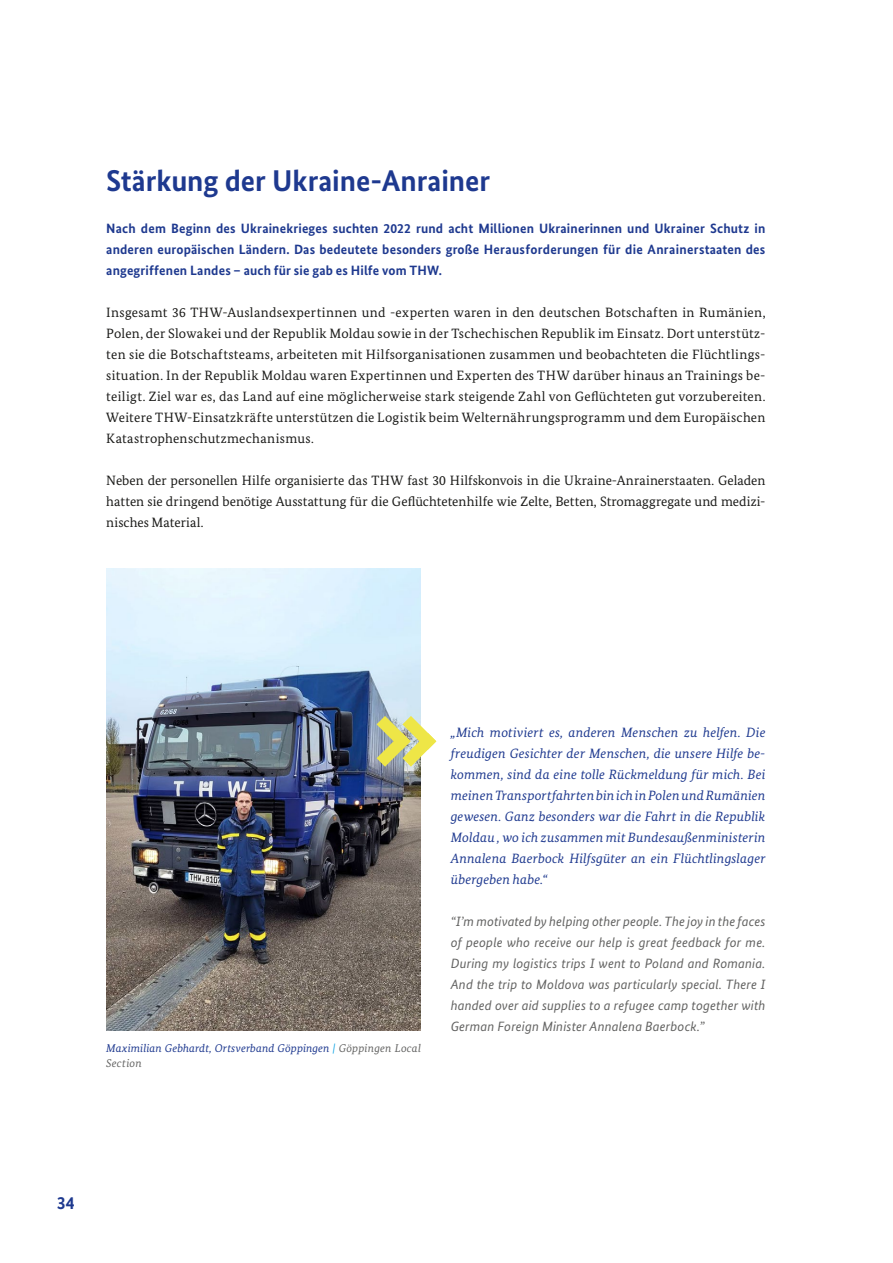
<style>
.page{position:relative;width:893px;height:1263px;background:#fff}
.page>*{position:absolute;margin:0;border:0;box-sizing:border-box;transform-origin:0 0}
.t1{font:700 30px "Bundes Sans";letter-spacing:-.005em;color:#1e398f}
.t2{font:700 18px "Bundes Sans";color:#1e398f}
.t3{font:13.5px/21px "Bundes Serif";letter-spacing:.01em;color:#1a1a18;text-align:justify}
.t4{font:italic 13.5px/21px "Bundes Serif";letter-spacing:.01em;color:#1e398f;text-align:justify}
.t5{font:italic 13.5px/21px "Bundes Sans";letter-spacing:.01em;color:#636362;text-align:justify}
.t6{font:700 13.5px/21px "Bundes Sans";letter-spacing:.01em;color:#1e398f;text-align:justify}
.t7{font:italic 11.25px "Bundes Serif";letter-spacing:.01em;color:#1e398f}
.t8{font:italic 11.25px "Bundes Serif";letter-spacing:.015em;color:#636362}
.s1{color:#009ee3}
.s2{color:#636362}
</style>
<div class="page">
<img style="left:106px;top:569px;width:315px;height:462px">
<svg style="left:377px;top:716px;width:59px;height:51px"></svg>
<h2 class="t1" style="left:106px;top:162px;width:385px">Stärkung der Ukraine-Anrainer</h2>
<p class="t6" style="left:106px;top:217px;width:661px">Nach dem Beginn des Ukrainekrieges suchten 2022 rund acht Millionen Ukrainerinnen und Ukrainer Schutz in anderen europäischen Ländern. Das bedeutete besonders große Herausforderungen für die Anrainerstaaten des angegriffenen Landes – auch für sie gab es Hilfe vom THW.</p>
<p class="t3" style="left:106px;top:301px;width:661px">Insgesamt 36 THW-Auslandsexpertinnen und -experten waren in den deutschen Botschaften in Rumänien, Polen, der Slowakei und der Republik Moldau sowie in der Tschechischen Republik im Einsatz. Dort unterstütz&shy;ten sie die Botschaftsteams, arbeiteten mit Hilfsorganisationen zusammen und beobachteten die Flüchtlings&shy;situation. In der Republik Moldau waren Expertinnen und Experten des THW darüber hinaus an Trainings be&shy;teiligt. Ziel war es, das Land auf eine möglicherweise stark steigende Zahl von Geflüchteten gut vorzubereiten.<br>Weitere THW-Einsatzkräfte unterstützen die Logistik beim Welternährungsprogramm und dem Europäischen Katastrophenschutzmechanismus.</p>
<p class="t3" style="left:106px;top:469px;width:661px">Neben der personellen Hilfe organisierte das THW fast 30 Hilfskonvois in die Ukraine-Anrainerstaaten. Geladen hatten sie dringend benötige Ausstattung für die Geflüchtetenhilfe wie Zelte, Betten, Stromaggregate und medizi&shy;nisches Material.</p>
<p class="t7" style="left:106px;top:1041px;width:316px">Maximilian Gebhardt, Ortsverband Göppingen <span class="s1">|</span> <span class="s2">Göppingen Local</span></p>
<p class="t8" style="left:106px;top:1056px;width:37px">Section</p>
<p class="t4" style="left:451px;top:721px;width:316px">„Mich motiviert es, anderen Menschen zu helfen. Die freudigen Gesichter der Menschen, die unsere Hilfe be&shy;kommen, sind da eine tolle Rückmeldung für mich. Bei meinen Transportfahrten bin ich in Polen und Rumänien gewesen. Ganz besonders war die Fahrt in die Republik Moldau , wo ich zusammen mit Bundesaußenministerin Annalena Baerbock Hilfsgüter an ein Flüchtlingslager übergeben habe.“</p>
<p class="t5" style="left:451px;top:910px;width:316px">“I’m motivated by helping other people. The joy in the faces of people who receive our help is great feedback for me.<br>During my logistics trips I went to Poland and Romania.<br>And the trip to Moldova was particularly special. There I handed over aid supplies to a refugee camp together with German Foreign Minister Annalena Baerbock.”</p>
<h2 class="t2" style="left:57px;top:1192px;width:20px">34</h2>
</div>
